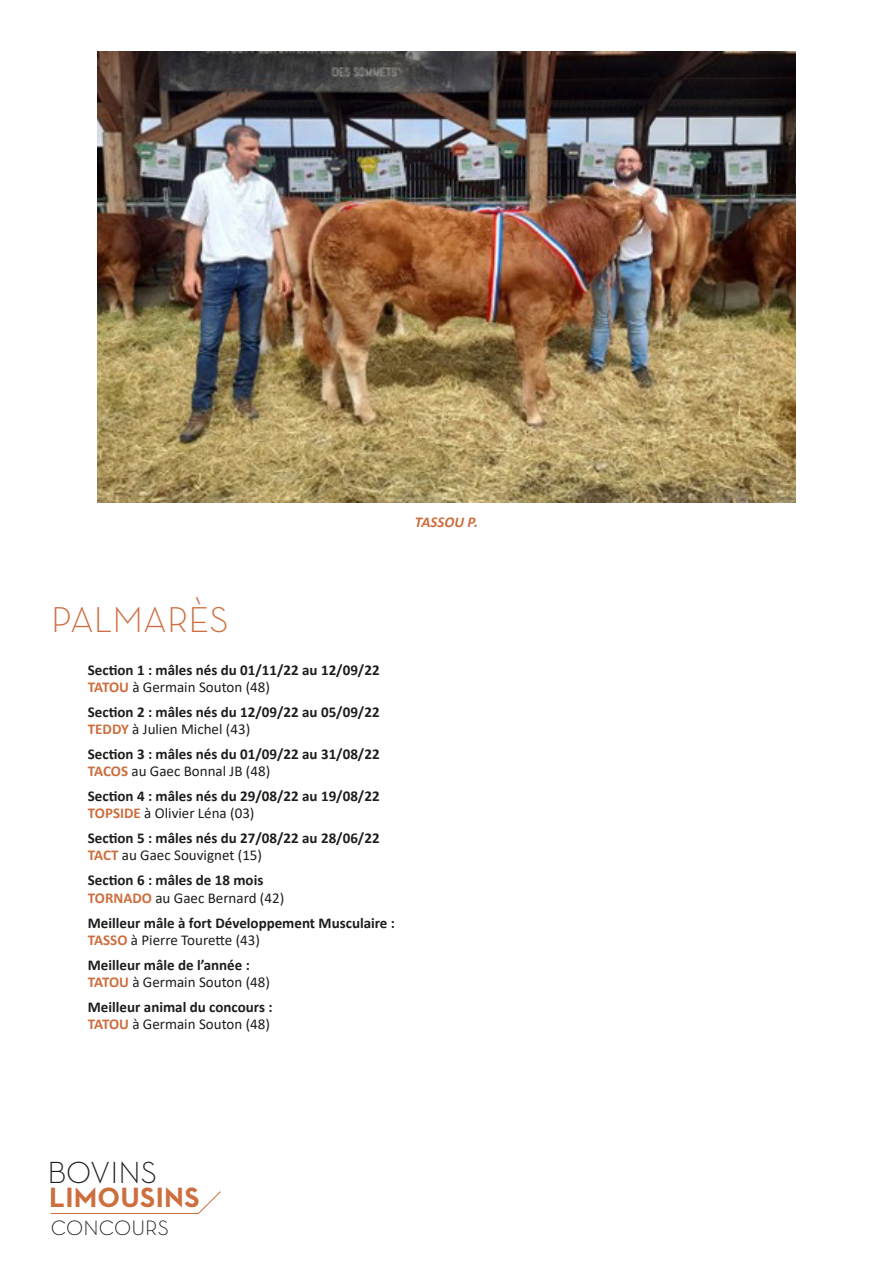
<style>
.page{position:relative;width:893px;height:1263px;background:#fff}
.page>*{position:absolute;margin:0;border:0;box-sizing:border-box;transform-origin:0 0}
.t1{font:300 36.6px "Neutra Text";color:#cd6e3f}
.t2{font:300 31.05px "Neutra Text";color:#1d1d1b}
.t3{font:700 28.35px "Neutra Text";letter-spacing:.01em;color:#cd6e3e}
.t4{font:300 21.15px "Neutra Text";color:#1d1d1b}
.t5{font:700 15px/17.2px "Calibri";color:#1d1d1b}
.t6{font:italic 700 15px "Calibri";color:#cd6e3f}
.s1{color:#cd6e3f}
.s2{font-weight:400}
</style>
<div class="page">
<svg style="left:50px;top:1191px;width:171px;height:23px"></svg>
<img style="left:97px;top:51px;width:699px;height:452px">
<p class="t6" style="left:415px;top:511px;width:65px">TASSOU P.</p>
<h1 class="t1" style="left:51px;top:597px;width:179px">PALMARÈS</h1>
<p class="t5" style="left:88px;top:661px;width:293px">Section 1 : mâles nés du 01/11/22 au 12/09/22<br><span class="s1">TATOU</span> <span class="s2">à Germain Souton (48)</span></p>
<p class="t5" style="left:88px;top:703px;width:293px">Section 2 : mâles nés du 12/09/22 au 05/09/22<br><span class="s1">TEDDY</span> <span class="s2">à Julien Michel (43)</span></p>
<p class="t5" style="left:88px;top:745px;width:293px">Section 3 : mâles nés du 01/09/22 au 31/08/22<br><span class="s1">TACOS</span> <span class="s2">au Gaec Bonnal JB (48)</span></p>
<p class="t5" style="left:88px;top:787px;width:293px">Section 4 : mâles nés du 29/08/22 au 19/08/22<br><span class="s1">TOPSIDE</span> <span class="s2">à Olivier Léna (03)</span></p>
<p class="t5" style="left:88px;top:829px;width:293px">Section 5 : mâles nés du 27/08/22 au 28/06/22<br><span class="s1">TACT</span> <span class="s2">au Gaec Souvignet (15)</span></p>
<p class="t5" style="left:88px;top:871px;width:198px">Section 6 : mâles de 18 mois<br><span class="s1">TORNADO</span> <span class="s2">au Gaec Bernard (42)</span></p>
<p class="t5" style="left:88px;top:914px;width:309px">Meilleur mâle à fort Développement Musculaire :<br><span class="s1">TASSO</span> <span class="s2">à Pierre Tourette (43)</span></p>
<p class="t5" style="left:88px;top:956px;width:184px">Meilleur mâle de l’année :<br><span class="s1">TATOU</span> <span class="s2">à Germain Souton (48)</span></p>
<p class="t5" style="left:88px;top:998px;width:186px">Meilleur animal du concours :<br><span class="s1">TATOU</span> <span class="s2">à Germain Souton (48)</span></p>
<h2 class="t2" style="left:47px;top:1153px;width:111px">BOVINS</h2>
<h3 class="t3" style="left:49px;top:1180px;width:152px">LIMOUSINS</h3>
<h3 class="t4" style="left:51px;top:1215px;width:120px">CONCOURS</h3>
</div>
